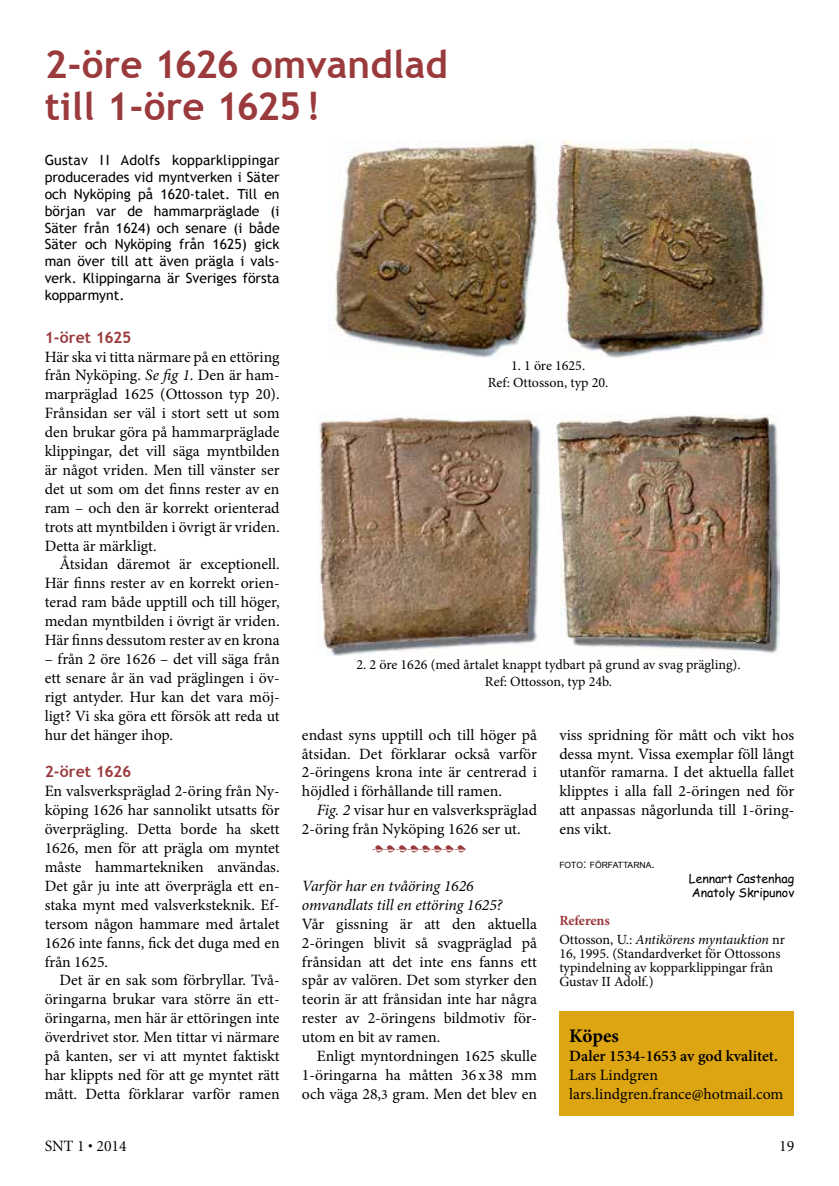
<style>
.page{position:relative;width:839px;height:1186px;background:#fff}
.page>*{position:absolute;margin:0;border:0;box-sizing:border-box;transform-origin:0 0}
.t1{font:700 38.5px/42px "Trebuchet MS";letter-spacing:.005em;color:#9a3a3c}
.t2{font:700 19.25px "Minion Pro";letter-spacing:-.005em;color:#000}
.t3{font:15.75px/18.9px "Minion Pro";letter-spacing:-.005em;color:#000;text-align:justify}
.t4{font:italic 15.75px/18.9px "Minion Pro";letter-spacing:-.005em;color:#000}
.t5{font:600 15.75px "Minion Pro";color:#000}
.t6{font:700 15.75px "Trebuchet MS";color:#9a3a3c}
.t7{font:15.75px "Minion";color:#000}
.t8{font:700 15.75px "Minion Pro";color:#9a3a3c}
.t9{font:14px/16.8px "Trebuchet MS";color:#000;text-align:justify}
.t10{font:14px/14px "Minion Pro";color:#000;text-align:center}
.t11{font:italic 14px/18.9px "Minion Pro";letter-spacing:-.01em;color:#000}
.t12{font:12.25px/14.7px "Comic Sans MS";letter-spacing:-.005em;color:#000}
.t13{font:8.58px "Arial";color:#000}
.s1{font-style:italic}
.s2{font-size:14px}
.s3{font-size:12.25px}
.s4{font-weight:700;font-style:normal;color:#9a3a3c}
.s5{font-style:normal}
</style>
<div class="page">
<img style="left:329px;top:141px;width:436px;height:218px">
<img style="left:317px;top:415px;width:462px;height:240px">
<div style="left:559px;top:1011px;width:235px;height:104px;background:#dda511"></div>
<h1 class="t1" style="left:45px;top:43px;width:404px">2-öre 1626 omvandlad till 1-öre 1625!</h1>
<p class="t9" style="left:45px;top:152px;width:236px">Gustav I I Adolfs kopparklippingar producerades vid myntverken i Säter och Nyköping på 1620-talet. Till en början var de hammarpräglade (i Säter från 1624) och senare (i både Säter och Nyköping från 1625) gick man över till att även prägla i vals&shy;verk. Klippingarna är Sveriges första kopparmynt.</p>
<p class="t6" style="left:45px;top:327px;width:88px">1-öret 1625</p>
<p class="t3" style="left:45px;top:347px;width:236px">Här ska vi titta närmare på en ettöring från Nyköping. <span class="s1">Se fig 1</span>. Den är ham&shy;marpräglad 1625 (Ottosson typ 20).<br>Frånsidan ser väl i stort sett ut som den brukar göra på hammarpräglade klippingar, det vill säga myntbilden är något vriden. Men till vänster ser det ut som om det finns rester av en ram – och den är korrekt orienterad trots att myntbilden i övrigt är vriden.<br>Detta är märkligt.</p>
<p class="t3" style="left:45px;top:555px;width:236px;text-indent:15px">Åtsidan däremot är exceptionell.<br>Här finns rester av en korrekt orien&shy;terad ram både upptill och till höger, medan myntbilden i övrigt är vriden.<br>Här finns dessutom rester av en krona</p>
<p class="t3" style="left:45px;top:649px;width:236px">– från 2 öre 1626 – det vill säga från ett senare år än vad präglingen i öv&shy;rigt antyder. Hur kan det vara möj&shy;ligt? Vi ska göra ett försök att reda ut hur det hänger ihop.</p>
<p class="t6" style="left:45px;top:762px;width:88px">2-öret 1626</p>
<p class="t3" style="left:45px;top:782px;width:236px">En valsverkspräglad 2-öring från Ny&shy;köping 1626 har sannolikt utsatts för överprägling. Detta borde ha skett 1626, men för att prägla om myntet måste hammartekniken användas.<br>Det går ju inte att överprägla ett en&shy;staka mynt med valsverksteknik. Ef&shy;tersom någon hammare med årtalet 1626 inte fanns, fick det duga med en från 1625.</p>
<p class="t3" style="left:45px;top:971px;width:236px;text-indent:15px">Det är en sak som förbryllar. Två&shy;öringarna brukar vara större än ett&shy;öringarna, men här är ettöringen inte överdrivet stor. Men tittar vi närmare på kanten, ser vi att myntet faktiskt har klippts ned för att ge myntet rätt mått. Detta förklarar varför ramen</p>
<p class="t10" style="left:488px;top:357px;width:122px;line-height:16.8px">1. 1 öre 1625.<br>Ref: Ottosson, typ 20.</p>
<p class="t10" style="left:356px;top:656px;width:385px;line-height:16.8px">2. 2 öre 1626 (med årtalet knappt tydbart på grund av svag prägling).<br>Ref: Ottosson, typ 24b.</p>
<p class="t3" style="left:302px;top:725px;width:236px">endast syns upptill och till höger på åtsidan. Det förklarar också varför 2-öringens krona inte är centrerad i höjdled i förhållande till ramen.</p>
<p class="t3" style="left:302px;top:801px;width:236px;text-indent:15px"><span class="s1">Fig. 2</span> visar hur en valsverkspräglad<br>2-öring från Nyköping 1626 ser ut.</p>
<p class="t8" style="left:372px;top:837px;width:95px">••••••••</p>
<p class="t4" style="left:302px;top:876px;width:202px">Varför har en tvåöring 1626 omvandlats till en ettöring 1625?</p>
<p class="t3" style="left:302px;top:914px;width:236px">Vår gissning är att den aktuella 2-öringen blivit så svagpräglad på frånsidan att det inte ens fanns ett spår av valören. Det som styrker den teorin är att frånsidan inte har några rester av 2-öringens bildmotiv för&shy;utom en bit av ramen.</p>
<p class="t3" style="left:302px;top:1046px;width:236px;text-indent:15px">Enligt myntordningen 1625 skulle 1-öringarna ha måtten 36 x 38 mm och väga 28,<span class="s2">3</span> gram. Men det blev en</p>
<p class="t3" style="left:559px;top:725px;width:236px">viss spridning för mått och vikt hos dessa mynt. Vissa exemplar föll långt utanför ramarna. I det aktuella fallet klipptes i alla fall 2-öringen ned för att anpassas någorlunda till 1-öring&shy;ens vikt.</p>
<p class="t13" style="left:559px;top:859px;width:97px">FOTO<span class="s3">:</span> FÖRFATTARNA<span class="s3">.</span></p>
<p class="t12" style="left:688px;top:870px;width:107px">Lennart Castenhag<br>Anatoly Skripunov</p>
<p class="t11" style="left:559px;top:911px;width:227px"><span class="s4">Referens<br></span><span class="s5">Ottosson, U.:</span> Antikörens myntauktion <span class="s5">nr</span></p>
<p class="t10" style="left:559px;top:946px;width:223px;text-align:left">16, 1995. (Standardverket för Ottossons typindelning av kopparklippingar från<br>Gustav II Adolf.)</p>
<p class="t2" style="left:569px;top:1022px;width:51px">Köpes</p>
<p class="t5" style="left:569px;top:1044px;width:210px">Daler 1534-1653 av god kvalitet.</p>
<p class="t3" style="left:569px;top:1065px;width:216px">Lars Lindgren lars.lindgren.france@hotmail.com</p>
<p class="t7" style="left:45px;top:1137px;width:84px">SNT 1 • 2014</p>
<p class="t7" style="left:779px;top:1137px;width:17px">19</p>
</div>
